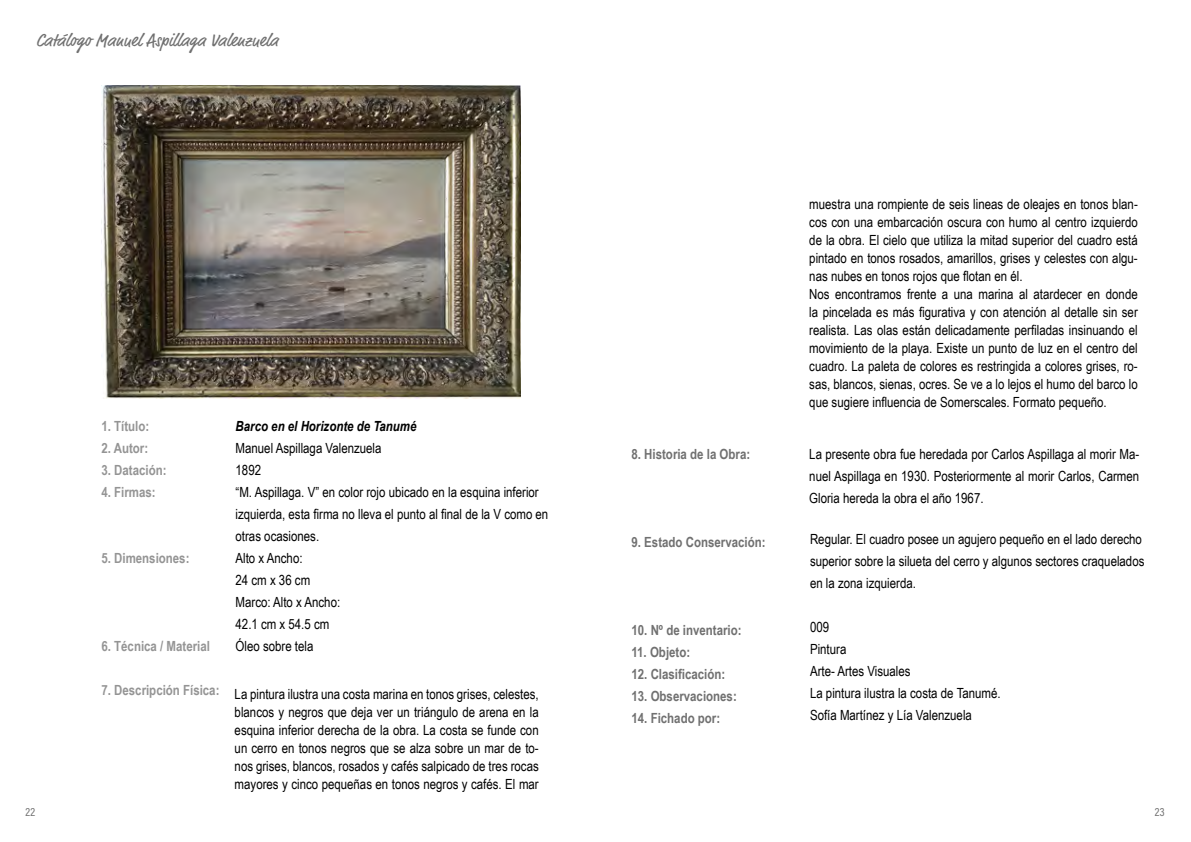
<style>
.page{position:relative;width:1191px;height:842px;background:#fff}
.page>*{position:absolute;margin:0;border:0;box-sizing:border-box;transform-origin:0 0}
.t1{font:18px "Market OT";color:#707070}
.t2{font:14px/22px "Arial Narrow";color:#000}
.t3{font:700 14px "Arial Narrow";color:#707070}
.t4{font:700 14px "Arial Narrow";color:#949494}
.t5{font:italic 700 14px "Arial Narrow";color:#000}
.t6{font:12px "Acumin Pro Cond";color:#707070}
</style>
<div class="page">
<img style="left:101px;top:85px;width:419px;height:313px">
<p class="t1" style="left:36px;top:29px;width:244px">Catálogo Manuel Aspillaga Valenzuela</p>
<p class="t4" style="left:101px;top:416px;width:49px">1. Título:</p>
<p class="t4" style="left:101px;top:438px;width:48px">2. Autor:</p>
<p class="t4" style="left:101px;top:460px;width:67px">3. Datación:</p>
<p class="t4" style="left:101px;top:482px;width:56px">4. Firmas:</p>
<p class="t4" style="left:101px;top:548px;width:90px">5. Dimensiones:</p>
<p class="t4" style="left:101px;top:636px;width:110px">6. Técnica / Material</p>
<p class="t4" style="left:101px;top:680px;width:120px">7. Descripción Física:</p>
<p class="t5" style="left:235px;top:416px;width:182px">Barco en el Horizonte de Tanumé</p>
<p class="t2" style="left:235px;top:437px;width:314px">Manuel Aspillaga Valenzuela<br>1892<br>“M. Aspillaga. V” en color rojo ubicado en la esquina inferior izquierda, esta firma no lleva el punto al final de la V como en otras ocasiones.<br>Alto x Ancho:<br>24 cm x 36 cm<br>Marco: Alto x Ancho:<br>42.1 cm x 54.5 cm<br>Óleo sobre tela</p>
<p class="t3" style="left:631px;top:444px;width:120px">8. Historia de la Obra:</p>
<p class="t3" style="left:631px;top:532px;width:135px">9. Estado Conservación:</p>
<p class="t3" style="left:631px;top:620px;width:112px">10. Nº de inventario:</p>
<p class="t3" style="left:631px;top:642px;width:60px">11. Objeto:</p>
<p class="t3" style="left:631px;top:664px;width:95px">12. Clasificación:</p>
<p class="t3" style="left:631px;top:686px;width:107px">13. Observaciones:</p>
<p class="t3" style="left:631px;top:708px;width:90px">14. Fichado por:</p>
<p class="t2" style="left:235px;top:684px;width:306px;line-height:18px;text-align:justify">La pintura ilustra una costa marina en tonos grises, celestes, blancos y negros que deja ver un triángulo de arena en la esquina inferior derecha de la obra. La costa se funde con un cerro en tonos negros que se alza sobre un mar de to&shy;nos grises, blancos, rosados y cafés salpicado de tres rocas mayores y cinco pequeñas en tonos negros y cafés. El mar</p>
<p class="t2" style="left:809px;top:194px;width:330px;line-height:18px">muestra una rompiente de seis lineas de oleajes en tonos blan&shy;cos con una embarcación oscura con humo al centro izquierdo de la obra. El cielo que utiliza la mitad superior del cuadro está pintado en tonos rosados, amarillos, grises y celestes con algu&shy;nas nubes en tonos rojos que flotan en él.<br>Nos encontramos frente a una marina al atardecer en donde la pincelada es más figurativa y con atención al detalle sin ser realista. Las olas están delicadamente perfiladas insinuando el movimiento de la playa. Existe un punto de luz en el centro del cuadro. La paleta de colores es restringida a colores grises, ro&shy;sas, blancos, sienas, ocres. Se ve a lo lejos el humo del barco lo que sugiere influencia de Somerscales. Formato pequeño.</p>
<p class="t2" style="left:809px;top:443px;width:331px;text-align:justify">La presente obra fue heredada por Carlos Aspillaga al morir Ma&shy;nuel Aspillaga en 1930. Posteriormente al morir Carlos, Carmen Gloria hereda la obra el año 1967.</p>
<p class="t2" style="left:810px;top:528px;width:336px">Regular. El cuadro posee un agujero pequeño en el lado derecho superior sobre la silueta del cerro y algunos sectores craquelados en la zona izquierda.</p>
<p class="t2" style="left:810px;top:616px;width:192px">009<br>Pintura<br>Arte- Artes Visuales<br>La pintura ilustra la costa de Tanumé.<br>Sofía Martínez y Lía Valenzuela</p>
<p class="t6" style="left:26px;top:804px;width:11px">22</p>
<p class="t6" style="left:1154px;top:804px;width:11px">23</p>
</div>
